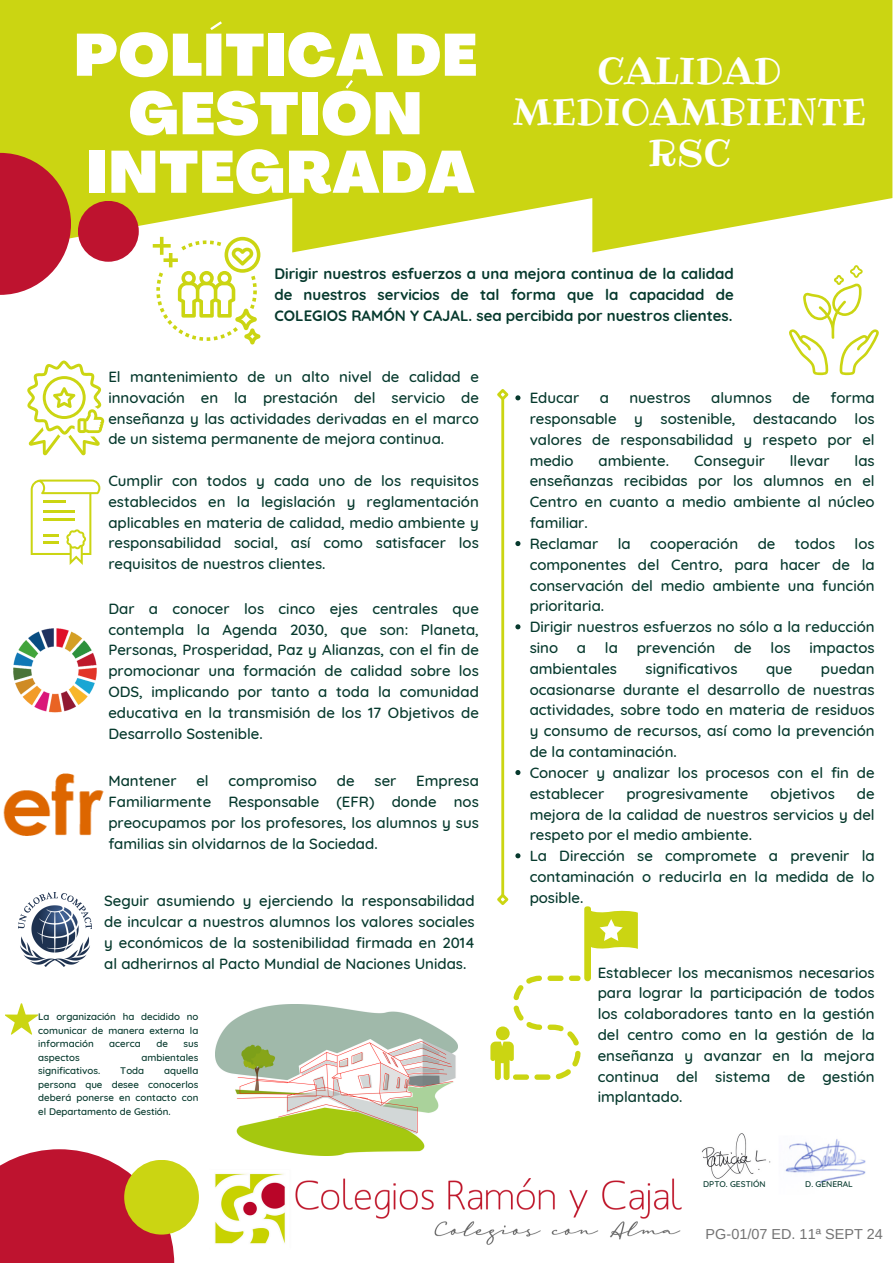
<style>
.page{position:relative;width:893px;height:1263px;background:#fff}
.page>*{position:absolute;margin:0;border:0;box-sizing:border-box;transform-origin:0 0}
.t1{font:900 58.5px/58.5px "Agrandir";letter-spacing:.01em;color:#fff;text-align:center}
.t2{font:36.97px/41.1px "Ribeye";color:#fff;text-align:center}
.t3{font:500 15px/20.9px "Quicksand";color:#06392d;text-align:justify}
.t4{font:700 15px/20.9px "Quicksand";color:#06392d;text-align:justify}
.t5{font:14.48px "Arimo";color:#737373}
.t6{font:500 9.75px/13.5px "Quicksand";color:#06392d;text-align:justify}
.t7{font:500 8.4px "Quicksand";color:#06392d}
</style>
<div class="page">
<svg style="left:0;top:0;width:892px;height:252px;fill:#cbd512"></svg>
<div style="left:78px;top:201px;width:61px;height:61px;background:#be132f;border-radius:50%"></div>
<svg style="left:0;top:153px;width:71px;height:142px;fill:#be132f"></svg>
<div style="left:0;top:1149px;width:174px;height:114px;background:#be132f"></div>
<div style="left:124px;top:1160px;width:75px;height:74px;background:#cbd512;border-radius:50%"></div>
<img style="left:215px;top:1173px;width:467px;height:72px">
<img style="left:13px;top:628px;width:84px;height:85px">
<img style="left:3px;top:773px;width:101px;height:63px">
<svg style="left:789px;top:265px;width:90px;height:110px"></svg>
<img style="left:18px;top:892px;width:74px;height:75px">
<svg style="left:31px;top:480px;width:69px;height:85px"></svg>
<svg style="left:27px;top:361px;width:77px;height:94px"></svg>
<svg style="left:153px;top:237px;width:107px;height:107px"></svg>
<svg style="left:5px;top:1003px;width:33px;height:32px"></svg>
<hr style="left:501px;top:399px;width:3px;height:496px;background:#cbd512">
<svg style="left:490px;top:891px;width:148px;height:189px"></svg>
<img style="left:702px;top:1133px;width:69px;height:46px">
<img style="left:216px;top:1005px;width:241px;height:150px">
<img style="left:785px;top:1139px;width:81px;height:45px">
<svg style="left:497px;top:389px;width:23px;height:14px"></svg>
<svg style="left:515px;top:541px;width:5px;height:5px"></svg>
<svg style="left:515px;top:624px;width:5px;height:5px"></svg>
<svg style="left:515px;top:770px;width:5px;height:5px"></svg>
<svg style="left:515px;top:853px;width:5px;height:5px"></svg>
<p class="t1" style="left:74px;top:32px;width:404px">POLÍTICA DE<br>GESTIÓN<br>INTEGRADA</p>
<p class="t2" style="left:513px;top:50px;width:355px">CALIDAD<br>MEDIOAMBIENTE<br>RSC</p>
<p class="t4" style="left:274px;top:263px;width:461px">Dirigir nuestros esfuerzos a una mejora continua de la calidad de nuestros servicios de tal forma que la capacidad de COLEGIOS RAMÓN Y CAJAL. sea percibida por nuestros clientes.</p>
<p class="t3" style="left:108px;top:366px;width:372px">El mantenimiento de un alto nivel de calidad e innovación en la prestación del servicio de enseñanza y las actividades derivadas en el marco de un sistema permanente de mejora continua.</p>
<p class="t3" style="left:108px;top:470px;width:372px">Cumplir con todos y cada uno de los requisitos establecidos en la legislación y reglamentación aplicables en materia de calidad, medio ambiente y responsabilidad social, así como satisfacer los requisitos de nuestros clientes.</p>
<h4 class="t3" style="left:108px;top:598px;width:372px">Dar a conocer los cinco ejes centrales que contempla la Agenda 2030, que son: Planeta, Personas, Prosperidad, Paz y Alianzas, con el fin de promocionar una formación de calidad sobre los ODS, implicando por tanto a toda la comunidad educativa en la transmisión de los 17 Objetivos de Desarrollo Sostenible.</h4>
<h4 class="t3" style="left:108px;top:770px;width:70px">Mantener</h4>
<h4 class="t3" style="left:196px;top:770px;width:14px">el</h4>
<h4 class="t3" style="left:229px;top:770px;width:90px">compromiso</h4>
<h4 class="t3" style="left:337px;top:770px;width:19px">de</h4>
<h4 class="t3" style="left:374px;top:770px;width:23px">ser</h4>
<h4 class="t3" style="left:108px;top:770px;width:372px;text-indent:308px">Empresa Familiarmente Responsable (EFR) donde nos preocupamos por los profesores, los alumnos y sus familias sin olvidarnos de la Sociedad.</h4>
<p class="t3" style="left:104px;top:890px;width:372px">Seguir asumiendo y ejerciendo la responsabilidad de inculcar a nuestros alumnos los valores sociales y económicos de la sostenibilidad firmada en 2014 al adherirnos al Pacto Mundial de Naciones Unidas.</p>
<h4 class="t6" style="left:38px;top:1010px;width:162px">La organización ha decidido no comunicar de manera externa la información</h4>
<h4 class="t6" style="left:109px;top:1037px;width:33px">acerca</h4>
<h4 class="t6" style="left:156px;top:1037px;width:13px">de</h4>
<h4 class="t6" style="left:183px;top:1037px;width:16px">sus</h4>
<h4 class="t6" style="left:38px;top:1050px;width:43px">aspectos</h4>
<h4 class="t6" style="left:142px;top:1050px;width:58px">ambientales</h4>
<h4 class="t6" style="left:38px;top:1064px;width:63px">significativos.</h4>
<h4 class="t6" style="left:120px;top:1064px;width:25px">Toda</h4>
<h4 class="t6" style="left:38px;top:1064px;width:162px;text-indent:126px">aquella persona que desee conocerlos deberá ponerse en contacto con el Departamento de Gestión.</h4>
<h4 class="t3" style="left:529px;top:387px;width:51px">Educar</h4>
<h4 class="t3" style="left:600px;top:387px;width:11px">a</h4>
<h4 class="t3" style="left:629px;top:387px;width:63px">nuestros</h4>
<h4 class="t3" style="left:711px;top:387px;width:62px">alumnos</h4>
<h4 class="t3" style="left:792px;top:387px;width:19px">de</h4>
<h4 class="t3" style="left:529px;top:387px;width:346px;text-indent:301px">forma responsable y sostenible, destacando los valores de responsabilidad y respeto por el medio</h4>
<h4 class="t3" style="left:529px;top:450px;width:346px;text-indent:325px">las enseñanzas recibidas por los alumnos en el Centro en cuanto a medio ambiente al núcleo familiar.</h4>
<p class="t3" style="left:529px;top:533px;width:70px">Reclamar</p>
<p class="t3" style="left:618px;top:533px;width:15px">la</p>
<p class="t3" style="left:650px;top:533px;width:90px">cooperación</p>
<p class="t3" style="left:757px;top:533px;width:19px">de</p>
<p class="t3" style="left:795px;top:533px;width:42px">todos</p>
<h4 class="t3" style="left:598px;top:450px;width:72px">ambiente.</h4>
<h4 class="t3" style="left:694px;top:450px;width:72px">Conseguir</h4>
<h4 class="t3" style="left:790px;top:450px;width:41px">llevar</h4>
<p class="t3" style="left:529px;top:533px;width:346px;text-indent:325px">los componentes del Centro, para hacer de la conservación del medio ambiente una función prioritaria.</p>
<h4 class="t3" style="left:529px;top:616px;width:346px">Dirigir nuestros esfuerzos no sólo a la reducción sino</h4>
<h4 class="t3" style="left:577px;top:637px;width:11px">a</h4>
<h4 class="t3" style="left:605px;top:637px;width:15px">la</h4>
<h4 class="t3" style="left:636px;top:637px;width:80px">prevención</h4>
<h4 class="t3" style="left:734px;top:637px;width:19px">de</h4>
<h4 class="t3" style="left:770px;top:637px;width:22px">los</h4>
<h4 class="t3" style="left:809px;top:637px;width:67px">impactos</h4>
<h4 class="t3" style="left:529px;top:658px;width:89px">ambientales</h4>
<h4 class="t3" style="left:645px;top:658px;width:93px">significativos</h4>
<h4 class="t3" style="left:766px;top:658px;width:28px">que</h4>
<h4 class="t3" style="left:529px;top:658px;width:346px;text-indent:291px">puedan ocasionarse durante el desarrollo de nuestras actividades, sobre todo en materia de residuos y consumo de recursos, así como la prevención de la contaminación.</h4>
<p class="t3" style="left:529px;top:762px;width:346px">Conocer y analizar los procesos con el fin de establecer</p>
<p class="t3" style="left:529px;top:783px;width:346px;text-indent:327px">de mejora de la calidad de nuestros servicios y del respeto por el medio ambiente.</p>
<p class="t3" style="left:529px;top:845px;width:346px">La Dirección se compromete a prevenir la contaminación o reducirla en la medida de lo posible.</p>
<p class="t3" style="left:626px;top:783px;width:123px">progresivamente</p>
<p class="t3" style="left:770px;top:783px;width:66px">objetivos</p>
<h4 class="t3" style="left:598px;top:961px;width:278px">Establecer los mecanismos necesarios para lograr la participación de todos los colaboradores tanto en la gestión del centro como en la gestión de la enseñanza y avanzar en la mejora continua del sistema de gestión implantado.</h4>
<p class="t7" style="left:703px;top:1178px;width:64px">DPTO. GESTIÓN</p>
<p class="t7" style="left:805px;top:1178px;width:49px">D. GENERAL</p>
<p class="t5" style="left:705px;top:1226px;width:179px">PG-01/07 ED. 11ª SEPT 24</p>
</div>
